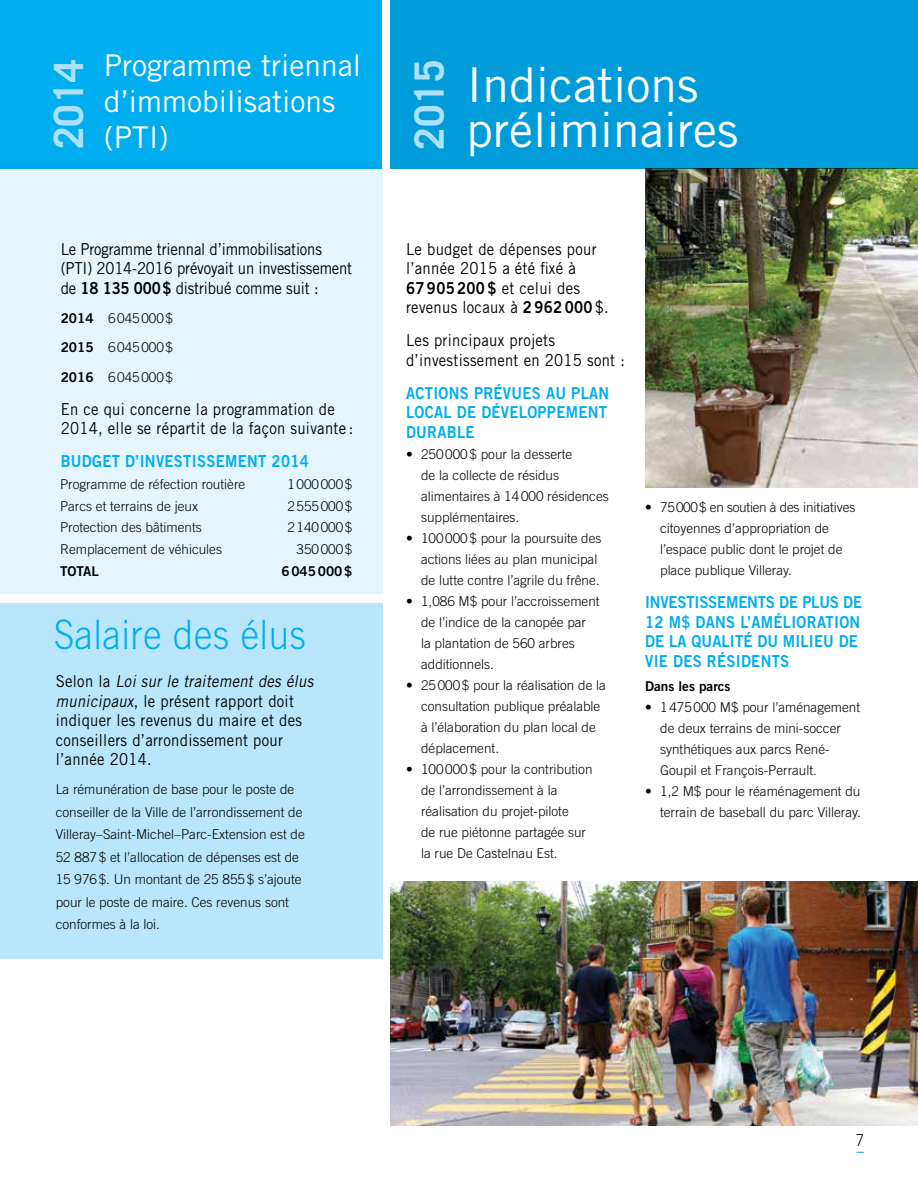
<style>
.page{position:relative;width:918px;height:1188px;background:#fff}
.page>*{position:absolute;margin:0;border:0;box-sizing:border-box;transform-origin:0 0}
.t1{font:48px/45px "Trade Gothic LT Std";color:#fff}
.t2{font:300 40.5px "Trade Gothic LT Std";letter-spacing:.02em;color:#00aeef;scale:.9 1}
.t3{font:700 40.5px "Trade Gothic LT Std";color:#abe1fa}
.t4{font:30px/36px "Trade Gothic LT Std";color:#fff}
.t5{font:16.5px/19.5px "Trade Gothic LT Std";letter-spacing:.02em;color:#000;scale:.9 1}
.t6{font:16.5px "Trade Gothic LT Std Bd 2";letter-spacing:.02em;color:#00aeef;scale:.9 1}
.t7{font:16.5px/19.5px "Trade Gothic LT Std";letter-spacing:-.01em;color:#000;scale:.9 1}
.t8{font:300 16.5px "Trade Gothic LT Std";color:#000;scale:.9 1}
.t9{font:300 13.5px/21px "Trade Gothic LT Std";color:#000}
.t10{font:13.5px "Trade Gothic LT Std Bd 2";color:#000}
.s1{font-family:"Trade Gothic LT Std Bd 2"}
.s2{font-family:"Trade Gothic LT Std Bd 2";font-weight:400}
.s3{font-style:italic}
</style>
<div class="page">
<div style="left:0;top:163px;width:382px;height:431px;background:#e4f5fd"></div>
<img style="left:391px;top:881px;width:527px;height:244px">
<img style="left:646px;top:168px;width:272px;height:320px">
<div style="left:391px;top:0;width:527px;height:168px;background:#009cd9"></div>
<div style="left:0;top:0;width:382px;height:168px;background:#00aeef"></div>
<div style="left:0;top:603px;width:382px;height:355px;background:#b9e6fa"></div>
<h2 class="t3" style="left:44px;top:149px;width:92px;rotate:-90deg">2014</h2>
<h3 class="t4" style="left:104px;top:47px;width:259px">Programme triennal d’immobilisations (PTI)</h3>
<p class="t7" style="left:61px;top:239px;width:325px">Le Programme triennal d’immobilisations (PTI) 2014-2016 prévoyait un investissement de <span class="s1">18 135 000$</span> distribué comme suit :</p>
<p class="t9" style="left:61px;top:303px;width:114px;line-height:29.2px;text-align:justify"><span class="s2">2014</span> 6045000$ <span class="s2">2015</span> 6045000$ <span class="s2">2016</span> 6045000$</p>
<p class="t5" style="left:61px;top:399px;width:326px">En ce qui concerne la programmation de<br>2014, elle se répartit de la façon suivante :</p>
<p class="t6" style="left:61px;top:451px;width:23px">BUDGET</p>
<p class="t6" style="left:125px;top:451px;width:28px">D’INVESTISSEMENT</p>
<p class="t6" style="left:272px;top:451px;width:43px">2014</p>
<p class="t9" style="left:60px;top:473px;width:187px">Programme de réfection routière</p>
<p class="t9" style="left:287px;top:473px;width:67px">1000000$</p>
<p class="t9" style="left:60px;top:495px;width:139px">Parcs et terrains de jeux</p>
<p class="t9" style="left:287px;top:495px;width:67px">2555000$</p>
<p class="t9" style="left:60px;top:517px;width:143px">Protection des bâtiments</p>
<p class="t9" style="left:287px;top:517px;width:67px">2140000$</p>
<p class="t9" style="left:60px;top:539px;width:164px">Remplacement de véhicules</p>
<p class="t9" style="left:297px;top:539px;width:57px">350000$</p>
<p class="t10" style="left:60px;top:563px;width:41px">TOTAL</p>
<p class="t10" style="left:281px;top:563px;width:73px">6045000$</p>
<h2 class="t2" style="left:54px;top:610px;width:281px">Salaire des élus</h2>
<p class="t5" style="left:56px;top:671px;width:291px">S e l o n l a <span class="s3">Loi sur le traitement des élus municipaux</span>, le présent rapport doit indiquer les revenus du maire et des conseillers d’arrondissement pour l’année 2014.</p>
<p class="t9" style="left:56px;top:778px;width:250px;line-height:22.5px">La rémunération de base pour le poste de conseiller de la Ville de l’arrondissement de Villeray–Saint-Michel–Parc-Extension est de 52 887$ et l’allocation de dépenses est de 15 976$. Un montant de 25 855$ s’ajoute pour le poste de maire. Ces revenus sont conformes à la loi.</p>
<h2 class="t3" style="left:405px;top:150px;width:92px;rotate:-90deg">2015</h2>
<h1 class="t1" style="left:467px;top:62px;width:274px">Indications préliminaires</h1>
<p class="t5" style="left:406px;top:239px;width:227px">Le budget de dépenses pour l’année 2015 a été fixé à<br><span class="s1">67 905 200 $</span> et celui des revenus locaux à <span class="s1">2 962 000</span> $.</p>
<p class="t5" style="left:406px;top:330px;width:245px">Les principaux projets d’investissement en 2015 sont :</p>
<p class="t6" style="left:406px;top:383px;width:22px">ACTIONS</p>
<p class="t6" style="left:474px;top:383px;width:12px">PRÉVUES</p>
<p class="t6" style="left:546px;top:383px;width:39px">AU PLAN</p>
<p class="t6" style="left:406px;top:402px;width:11px">LOCAL</p>
<p class="t6" style="left:457px;top:402px;width:39px">DE DÉVELOPPEMENT</p>
<p class="t6" style="left:406px;top:422px;width:12px">DURABLE</p>
<p class="t9" style="left:421px;top:443px;width:189px;text-indent:-15px">• 250000$ pour la desserte<br>de la collecte de résidus alimentaires à 14000 résidences supplémentaires.</p>
<p class="t9" style="left:421px;top:527px;width:182px;text-indent:-15px">• 100000$ pour la poursuite des actions liées au plan municipal de lutte contre l’agrile du frêne.</p>
<p class="t9" style="left:421px;top:590px;width:180px;text-indent:-15px">• 1,086 M$ pour l’accroissement de l’indice de la canopée par<br>la plantation de 560 arbres additionnels.</p>
<p class="t9" style="left:421px;top:674px;width:186px;text-indent:-15px">• 25000$ pour la réalisation de la consultation publique préalable à l’élaboration du plan local de déplacement.</p>
<p class="t9" style="left:421px;top:758px;width:173px;text-indent:-15px">• 100000$ pour la contribution de l’arrondissement à la réalisation du projet-pilote<br>de rue piétonne partagée sur la rue De Castelnau Est.</p>
<p class="t9" style="left:660px;top:497px;width:197px;text-indent:-15px">• 75000$ en soutien à des initiatives citoyennes d’appropriation de l’espace public dont le projet de place publique Villeray.</p>
<p class="t6" style="left:645px;top:592px;width:17px">INVESTISSEMENTS</p>
<p class="t6" style="left:779px;top:592px;width:37px">DE PLUS</p>
<p class="t6" style="left:843px;top:592px;width:11px">DE</p>
<p class="t6" style="left:645px;top:611px;width:68px">12 M$ DANS</p>
<p class="t6" style="left:740px;top:611px;width:24px">L’AMÉLIORATION</p>
<p class="t6" style="left:645px;top:631px;width:62px">DELAQUALITÉ</p>
<p class="t6" style="left:757px;top:631px;width:39px">DU MILIEU</p>
<p class="t6" style="left:839px;top:631px;width:11px">DE</p>
<p class="t6" style="left:645px;top:651px;width:42px">VIE DES</p>
<p class="t6" style="left:707px;top:651px;width:11px">RÉSIDENTS</p>
<p class="t10" style="left:645px;top:678px;width:87px">DANS LES PARCS</p>
<p class="t9" style="left:660px;top:697px;width:201px;text-indent:-15px">• 1475000 M$ pour l’aménagement de deux terrains de mini-soccer synthétiques aux parcs René-<br>Goupil et François-Perrault.</p>
<p class="t9" style="left:645px;top:781px;width:217px;text-align:right">• 1,2 M$ pour le réaménagement du terrain de baseball du parc Villeray.</p>
<p class="t8" style="left:856px;top:1130px;width:11px">7</p>
</div>
